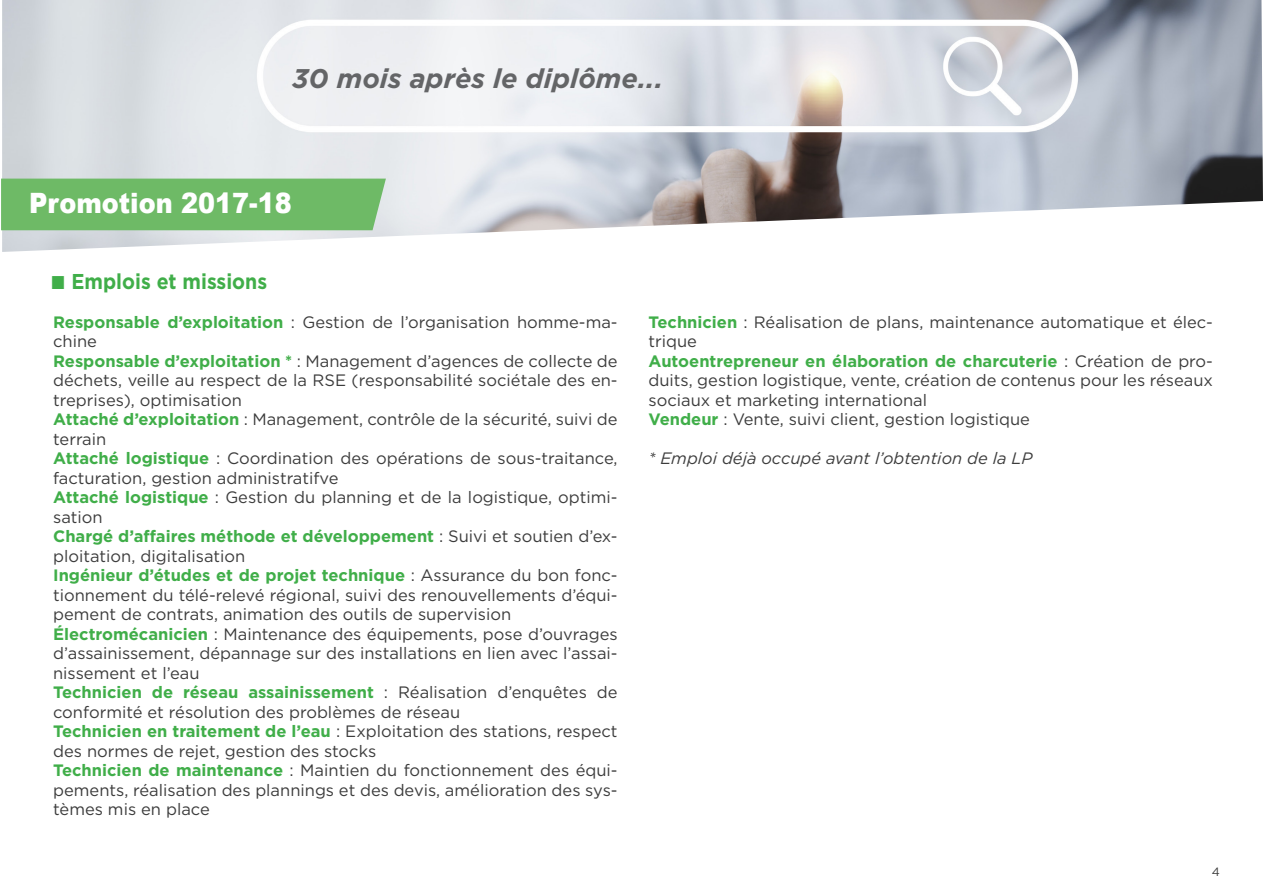
<style>
.page{position:relative;width:1263px;height:893px;background:#fff}
.page>*{position:absolute;margin:0;border:0;box-sizing:border-box;transform-origin:0 0}
.t1{font:900 28.05px "Arial";color:#fff;scale:.91 1}
.TITRE_ORANGE{font:italic 700 27px "Gotham";color:#646567}
.t2{font:700 21.45px "Gotham";color:#40ae49;scale:.91 1}
.EMPLOIS{font:16.5px/19.5px "Gotham";color:#3c3c3c}
.EMPLOIS-2{font:italic 16.5px "Gotham";color:#3c3c3c}
.t3{font:12px "Gotham";color:#3c3c3c}
.s1{font-family:"Arial";font-weight:900;font-size:28.05px}
.s2{font-weight:700;color:#40ae49}
</style>
<div class="page">
<img style="left:2px;top:0;width:1261px;height:252px">
<div style="left:1px;top:179px;width:385px;height:51px;background:#6eba66"></div>
<p class="TITRE_ORANGE" style="left:293px;top:60px;width:372px">30 mois après le diplôme...</p>
<p class="t1" style="left:29px;top:183px;width:290px">Promotion 2017-18</p>
<p class="t2" style="left:50px;top:268px;width:240px"><span class="s1">■</span> Emplois et missions</p>
<p class="EMPLOIS" style="left:53px;top:312px;width:566px"><span class="s2">Responsable d’exploitation</span> : Gestion de l’organisation homme-ma&shy;chine</p>
<p class="EMPLOIS" style="left:53px;top:351px;width:566px;text-align:justify"><span class="s2">Responsable d’exploitation *</span> : Management d’agences de collecte de déchets, veille au respect de la RSE (responsabilité sociétale des en&shy;treprises), optimisation</p>
<p class="EMPLOIS" style="left:53px;top:409px;width:566px"><span class="s2">Attaché d’exploitation</span> : Management, contrôle de la sécurité, suivi de terrain</p>
<p class="EMPLOIS" style="left:53px;top:448px;width:566px"><span class="s2">Attaché logistique</span> : Coordination des opérations de sous-traitance, facturation, gestion administratifve</p>
<p class="EMPLOIS" style="left:53px;top:487px;width:566px"><span class="s2">Attaché logistique</span> : Gestion du planning et de la logistique, optimi&shy;sation</p>
<p class="EMPLOIS" style="left:53px;top:526px;width:566px"><span class="s2">Chargé d’affaires méthode et développement</span> : Suivi et soutien d’ex&shy;ploitation, digitalisation</p>
<p class="EMPLOIS" style="left:53px;top:565px;width:566px;text-align:justify"><span class="s2">Ingénieur d’études et de projet technique</span> : Assurance du bon fonc&shy;tionnement du télé-relevé régional, suivi des renouvellements d’équi&shy;pement de contrats, animation des outils de supervision</p>
<p class="EMPLOIS" style="left:53px;top:624px;width:566px;text-align:justify"><span class="s2">Électromécanicien</span> : Maintenance des équipements, pose d’ouvrages d’assainissement, dépannage sur des installations en lien avec l’assai&shy;nissement et l’eau</p>
<p class="EMPLOIS" style="left:53px;top:682px;width:566px"><span class="s2">Technicien de réseau assainissement</span> : Réalisation d’enquêtes de conformité et résolution des problèmes de réseau</p>
<p class="EMPLOIS" style="left:53px;top:721px;width:566px"><span class="s2">Technicien en traitement de l’eau</span> : Exploitation des stations, respect des normes de rejet, gestion des stocks</p>
<p class="EMPLOIS" style="left:53px;top:760px;width:566px;text-align:justify"><span class="s2">Technicien de maintenance</span> : Maintien du fonctionnement des équi&shy;pements, réalisation des plannings et des devis, amélioration des sys&shy;tèmes mis en place</p>
<p class="EMPLOIS" style="left:648px;top:312px;width:566px"><span class="s2">Technicien</span> : Réalisation de plans, maintenance automatique et élec&shy;trique</p>
<p class="EMPLOIS" style="left:648px;top:351px;width:566px;text-align:justify"><span class="s2">Autoentrepreneur en élaboration de charcuterie</span> : Création de pro&shy;duits, gestion logistique, vente, création de contenus pour les réseaux sociaux et marketing international</p>
<p class="EMPLOIS" style="left:648px;top:409px;width:383px"><span class="s2">Vendeur</span> : Vente, suivi client, gestion logistique</p>
<p class="EMPLOIS-2" style="left:648px;top:448px;width:386px">* Emploi déjà occupé avant l’obtention de la LP</p>
<p class="t3" style="left:1212px;top:864px;width:10px">4</p>
</div>
